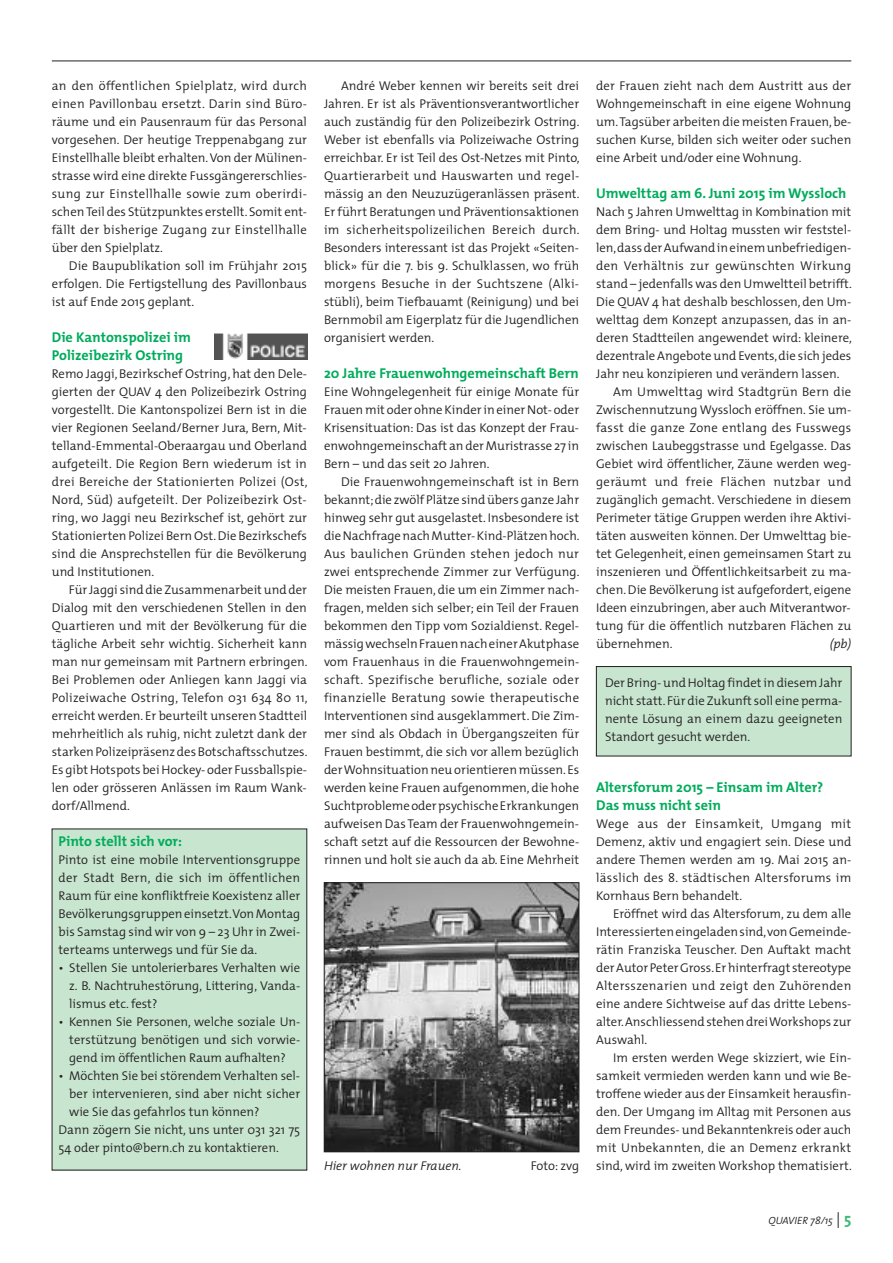
<style>
.page{position:relative;width:893px;height:1263px;background:#fff}
.page>*{position:absolute;margin:0;border:0;box-sizing:border-box;transform-origin:0 0}
.t1{font:700 14.25px/18px "The Mix";color:#00ac5b}
.t2{font:300 12.75px/18px "The Mix";color:#231f20;text-align:justify}
.t3{font:300 12.75px "The Mix";letter-spacing:.025em;color:#231f20}
.t4{font:300 12.75px "The Mix";letter-spacing:.02em;color:#231f20}
.t5{font:italic 300 12.75px "The Mix";color:#231f20}
.t6{font:italic 300 10.5px "The Mix";color:#231f20}
.s1{font-size:15.75px}
.s2{font-weight:700;font-style:normal;font-size:15.75px;color:#41b979}
</style>
<div class="page">
<hr style="left:52px;top:60px;width:799px;height:1px;background:#231f20">
<img style="left:326px;top:884px;width:251px;height:266px">
<div style="left:324px;top:882px;width:255px;height:270px;border:1px solid #231f20"></div>
<img style="left:214px;top:335px;width:93px;height:25px">
<div style="left:212px;top:333px;width:99px;height:29px;border:1px solid #fff"></div>
<div style="left:52px;top:829px;width:255px;height:341px;background:#c7e5cf"></div>
<div style="left:596px;top:666px;width:255px;height:90px;background:#c7e5cf"></div>
<div style="left:596px;top:666px;width:255px;height:90px;border:1px solid #231f20"></div>
<p class="t2" style="left:52px;top:78px;width:257px">an den öffentlichen Spielplatz, wird durch einen Pavillonbau ersetzt. Darin sind Büro - räume und ein Pausenraum für das Personal vorgesehen. Der heutige Treppenabgang zur Einstellhalle bleibt erhalten. Von der Mülinen&shy;strasse wird eine direkte Fussgängererschlies&shy;sung zur Einstellhalle sowie zum oberirdi&shy;schen Teil des Stützpunktes erstellt. Somit ent&shy;fällt der bisherige Zugang zur Einstellhalle über den Spielplatz.</p>
<p class="t2" style="left:52px;top:258px;width:257px;text-indent:17px">Die Baupublikation soll im Frühjahr 2015 erfolgen. Die Fertigstellung des Pavillonbaus ist auf Ende 2015 geplant.</p>
<p class="t1" style="left:52px;top:330px;width:141px">Die Kantonspolizei im<br>Polizeibezirk Ostring</p>
<p class="t2" style="left:52px;top:366px;width:257px">Remo Jaggi, Bezirkschef Ostring, hat den Dele&shy;gierten der QUAV 4 den Polizeibezirk Ostring vorgestellt. Die Kantonspolizei Bern ist in die vier Regionen Seeland/Berner Jura, Bern, Mit&shy;telland-Emmental-Oberaargau und Oberland aufgeteilt. Die Region Bern wiederum ist in drei Bereiche der Stationierten Polizei (Ost, Nord, Süd) aufgeteilt. Der Polizeibezirk Ost&shy;ring, wo Jaggi neu Bezirkschef ist, gehört zur Stationierten Polizei Bern Ost. Die Bezirkschefs sind die Ansprechstellen für die Bevölkerung und Institutionen.</p>
<p class="t2" style="left:52px;top:582px;width:257px;text-indent:17px">Für Jaggi sind die Zusammenarbeit und der Dialog mit den verschiedenen Stellen in den Quartieren und mit der Bevölkerung für die tägliche Arbeit sehr wichtig. Sicherheit kann man nur gemeinsam mit Partnern erbringen.<br>Bei Problemen oder Anliegen kann Jaggi via Polizeiwache Ostring, Telefon 031 634 80 11, erreicht werden. Er beurteilt unseren Stadtteil mehrheitlich als ruhig, nicht zuletzt dank der starken Polizeipräsenz des Botschaftsschutzes.<br>Es gibt Hotspots bei Hockey- oder Fussballspie&shy;len oder grösseren Anlässen im Raum Wank&shy;dorf/Allmend.</p>
<p class="t1" style="left:59px;top:834px;width:125px">Pinto stellt sich vor:</p>
<p class="t2" style="left:59px;top:852px;width:243px">Pinto ist eine mobile Interventionsgruppe der Stadt Bern, die sich im öffentlichen Raum für eine konfliktfreie Koexistenz aller Bevölkerungsgruppen einsetzt. Von Montag bis Samstag sind wir von 9 – 23 Uhr in Zwei&shy;terteams unterwegs und für Sie da.</p>
<p class="t2" style="left:69px;top:960px;width:232px;text-indent:-11px">• Stellen Sie untolerierbares Verhalten wie z. B. Nachtruhestörung, Littering, Vanda&shy;lismus etc. fest?</p>
<p class="t2" style="left:69px;top:1014px;width:233px;text-indent:-11px">• Kennen Sie Personen, welche soziale Un&shy;terstützung benötigen und sich vorwie&shy;gend im öffentlichen Raum aufhalten?</p>
<p class="t2" style="left:59px;top:1068px;width:243px">• Möchten Sie bei störendem Verhalten sel-</p>
<p class="t2" style="left:69px;top:1086px;width:232px">ber intervenieren, sind aber nicht sicher</p>
<p class="t2" style="left:69px;top:1104px;width:192px">wie Sie das gefahrlos tun können?</p>
<p class="t2" style="left:59px;top:1122px;width:243px">Dann zögern Sie nicht, uns unter 031 321 75</p>
<p class="t2" style="left:59px;top:1140px;width:222px">54 oder pinto@bern.ch zu kontaktieren.</p>
<p class="t2" style="left:324px;top:78px;width:257px;text-indent:17px">André Weber kennen wir bereits seit drei Jahren. Er ist als Präventionsverantwortlicher auch zuständig für den Polizeibezirk Ostring.<br>Weber ist ebenfalls via Polizeiwache Ostring erreichbar. Er ist Teil des Ost-Netzes mit Pinto, Quartierarbeit und Hauswarten und regel&shy;mässig an den Neuzuzügeranlässen präsent.<br>Er führt Beratungen und Präventionsaktionen im sicherheitspolizeilichen Bereich durch.<br>Besonders interessant ist das Projekt «Seiten&shy;blick» für die 7. bis 9. Schulklassen, wo früh morgens Besuche in der Suchtszene (Alki - stübli), beim Tiefbauamt (Reinigung) und bei Bernmobil am Eigerplatz für die Jugendlichen organisiert werden.</p>
<p class="t1" style="left:324px;top:366px;width:256px">20 Jahre Frauenwohngemeinschaft Bern</p>
<p class="t2" style="left:324px;top:384px;width:257px">Eine Wohngelegenheit für einige Monate für Frauen mit oder ohne Kinder in einer Not- oder Krisensituation: Das ist das Konzept der Frau&shy;enwohngemeinschaft an der Muristrasse 27 in Bern – und das seit 20 Jahren.</p>
<p class="t2" style="left:324px;top:474px;width:257px;text-indent:17px">Die Frauenwohngemeinschaft ist in Bern bekannt; die zwölf Plätze sind übers ganze Jahr hinweg sehr gut ausgelastet. Insbesondere ist die Nachfrage nach Mutter- Kind-Plätzen hoch.<br>Aus baulichen Gründen stehen jedoch nur zwei entsprechende Zimmer zur Verfügung.<br>Die meisten Frauen, die um ein Zimmer nach&shy;fragen, melden sich selber; ein Teil der Frauen bekommen den Tipp vom Sozialdienst. Regel&shy;mässig wechseln Frauen nach einer Akutphase vom Frauenhaus in die Frauenwohngemein&shy;schaft. Spezifische berufliche, soziale oder finanzielle Beratung sowie therapeutische Interventionen sind ausgeklammert. Die Zim&shy;mer sind als Obdach in Übergangszeiten für Frauen bestimmt, die sich vor allem bezüglich der Wohnsituation neu orientieren müssen. Es werden keine Frauen aufgenommen, die hohe Suchtprobleme oder psychische Erkrankungen aufweisen Das Team der Frauenwohngemein&shy;schaft setzt auf die Ressourcen der Bewohne&shy;rinnen und holt sie auch da ab. Eine Mehrheit</p>
<p class="t2" style="left:596px;top:78px;width:257px">der Frauen zieht nach dem Austritt aus der Wohngemeinschaft in eine eigene Wohnung um. Tagsüber arbeiten die meisten Frauen, be&shy;suchen Kurse, bilden sich weiter oder suchen eine Arbeit und/oder eine Wohnung.</p>
<p class="t1" style="left:596px;top:186px;width:252px">Umwelttag am 6. Juni 2015 im Wyssloch</p>
<p class="t2" style="left:596px;top:204px;width:256px">Nach 5 Jahren Umwelttag in Kombination mit</p>
<p class="t2" style="left:596px;top:222px;width:257px">dem Bring- und Holtag mussten wir feststel-</p>
<p class="t2" style="left:596px;top:240px;width:257px">len, dass der Aufwand in einem unbefriedigen-</p>
<p class="t3" style="left:596px;top:261px;width:257px">den Verhältnis zur gewünschten Wirkung</p>
<p class="t2" style="left:596px;top:276px;width:257px">stand – jedenfalls was den Umweltteil betrifft.</p>
<p class="t2" style="left:596px;top:294px;width:257px">Die QUAV 4 hat deshalb beschlossen, den Um-</p>
<p class="t2" style="left:596px;top:312px;width:257px">welttag dem Konzept anzupassen, das in an-</p>
<p class="t2" style="left:596px;top:330px;width:257px">deren Stadtteilen angewendet wird: kleinere,</p>
<p class="t2" style="left:596px;top:348px;width:257px">dezentrale Angebote und Events, die sich jedes</p>
<p class="t2" style="left:596px;top:366px;width:245px">Jahr neu konzipieren und verändern lassen.</p>
<p class="t4" style="left:613px;top:387px;width:240px">Am Umwelttag wird Stadtgrün Bern die</p>
<p class="t2" style="left:596px;top:402px;width:257px">Zwischennutzung Wyssloch eröffnen. Sie um-</p>
<p class="t4" style="left:596px;top:423px;width:257px">fasst die ganze Zone entlang des Fusswegs</p>
<p class="t2" style="left:596px;top:438px;width:257px">zwischen Laubeggstrasse und Egelgasse. Das</p>
<p class="t2" style="left:596px;top:456px;width:257px">Gebiet wird öffentlicher, Zäune werden weg-</p>
<p class="t3" style="left:596px;top:477px;width:257px">geräumt und freie Flächen nutzbar und</p>
<p class="t2" style="left:596px;top:492px;width:257px">zugänglich gemacht. Verschiedene in diesem</p>
<p class="t2" style="left:596px;top:510px;width:257px">Perimeter tätige Gruppen werden ihre Aktivi-</p>
<p class="t2" style="left:596px;top:528px;width:257px">täten ausweiten können. Der Umwelttag bie-</p>
<p class="t2" style="left:596px;top:546px;width:257px">tet Gelegenheit, einen gemeinsamen Start zu</p>
<p class="t2" style="left:596px;top:564px;width:257px">inszenieren und Öffentlichkeitsarbeit zu ma-</p>
<p class="t2" style="left:596px;top:582px;width:257px">chen. Die Bevölkerung ist aufgefordert, eigene</p>
<p class="t2" style="left:596px;top:600px;width:256px">Ideen einzubringen, aber auch Mitverantwor-</p>
<p class="t2" style="left:596px;top:618px;width:257px">tung für die öffentlich nutzbaren Flächen zu</p>
<p class="t2" style="left:596px;top:636px;width:78px">übernehmen.</p>
<p class="t5" style="left:830px;top:639px;width:23px">(pb)</p>
<p class="t2" style="left:605px;top:675px;width:239px">Der Bring- und Holtag findet in diesem Jahr nicht statt. Für die Zukunft soll eine perma&shy;nente Lösung an einem dazu geeigneten Standort gesucht werden.</p>
<p class="t1" style="left:596px;top:780px;width:229px">Altersforum 2015 – Einsam im Alter?<br>Das muss nicht sein</p>
<p class="t2" style="left:596px;top:816px;width:257px">Wege aus der Einsamkeit, Umgang mit Demenz, aktiv und engagiert sein. Diese und andere Themen werden am 19. Mai 2015 an&shy;lässlich des 8. städtischen Altersforums im Kornhaus Bern behandelt.</p>
<p class="t2" style="left:596px;top:906px;width:257px;text-indent:17px">Eröffnet wird das Altersforum, zu dem alle Interessierten eingeladen sind, von Gemeinde&shy;rätin Franziska Teuscher. Den Auftakt macht der Autor Peter Gross. Er hinterfragt stereotype Altersszenarien und zeigt den Zuhörenden eine andere Sichtweise auf das dritte Lebens&shy;alter. Anschliessend stehen drei Workshops zur Auswahl.</p>
<p class="t2" style="left:596px;top:1050px;width:257px;text-indent:17px">Im ersten werden Wege skizziert, wie Ein&shy;samkeit vermieden werden kann und wie Be&shy;troffene wieder aus der Einsamkeit herausfin&shy;den. Der Umgang im Alltag mit Personen aus dem Freundes- und Bekanntenkreis oder auch mit Unbekannten, die an Demenz erkrankt</p>
<p class="t5" style="left:324px;top:1161px;width:139px">Hier wohnen nur Frauen.</p>
<p class="t2" style="left:531px;top:1158px;width:50px">Foto: zvg</p>
<p class="t2" style="left:596px;top:1158px;width:257px">sind, wird im zweiten Workshop thematisiert.</p>
<p class="t6" style="left:768px;top:1216px;width:84px">QUAVIER 78/15 <span class="s1">|</span> <span class="s2">5</span></p>
</div>
